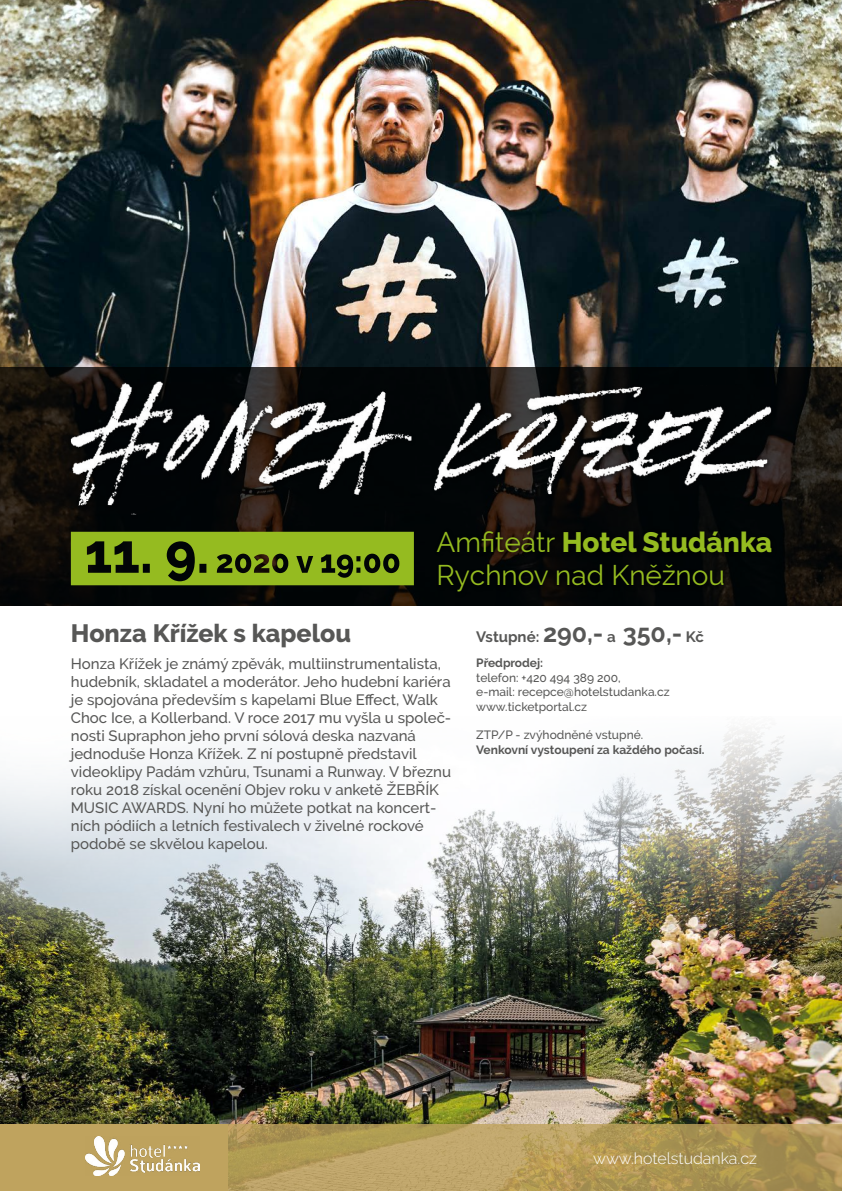
<style>
.page{position:relative;width:842px;height:1191px;background:#fff}
.page>*{position:absolute;margin:0;border:0;box-sizing:border-box;transform-origin:0 0}
.t1{font:28px/33.6px "Raleway";color:#95bb20}
.t2{font:800 25px "Raleway";color:#575756}
.t3{font:300 16px "Raleway";color:#fff}
.t4{font:500 15px/18px "Raleway";color:#575756}
.t5{font:700 15px "Raleway";color:#575756}
.t6{font:500 12px/14.4px "Raleway";color:#575756}
.t7{font:700 12px "Raleway";color:#575756}
.s1{font-weight:800}
.s2{font-size:25px}
</style>
<div class="page">
<img style="left:0;top:728px;width:842px;height:396px">
<svg style="left:228px;top:1124px;width:614px;height:67px;background:#b39b5b"></svg>
<div style="left:0;top:1124px;width:228px;height:67px;background:#bfa35e"></div>
<img style="left:85px;top:1136px;width:115px;height:39px">
<img style="left:0;top:0;width:842px;height:367px">
<svg style="left:0;top:367px;width:842px;height:238px;background:#0f0e0a"></svg>
<div style="left:68px;top:379px;width:708px;height:141px;background:#000;opacity:.75"></div>
<img style="left:71px;top:382px;width:340px;height:123px">
<img style="left:89px;top:497px;width:338px;height:17px">
<img style="left:473px;top:385px;width:283px;height:2px">
<img style="left:434px;top:387px;width:337px;height:107px">
<div style="left:434px;top:527px;width:343px;height:71px;background:#000"></div>
<svg style="left:71px;top:532px;width:343px;height:53px;background:#78981b"></svg>
<h1 class="t1" style="left:436px;top:525px;width:337px">Amfiteátr <span class="s1">Hotel Studánka<br></span>Rychnov nad Kněžnou</h1>
<h2 class="t2" style="left:71px;top:619px;width:282px">Honza Křížek s kapelou</h2>
<p class="t4" style="left:71px;top:654px;width:382px">Honza Křížek je známý zpěvák, multiinstrumentalista, hudebník, skladatel a moderátor. Jeho hudební kariéra je spojována především s kapelami Blue Effect, Walk Choc Ice, a Kollerband. V roce 2017 mu vyšla u společ&shy;nosti Supraphon jeho první sólová deska nazvaná jednoduše Honza Křížek. Z ní postupně představil videoklipy Padám vzhůru, Tsunami a Runway. V březnu roku 2018 získal ocenění Objev roku v anketě ŽEBŘÍK MUSIC AWARDS. Nyní ho můžete potkat na koncert&shy;ních pódiích a letních festivalech v živelné rockové podobě se skvělou kapelou.</p>
<p class="t5" style="left:476px;top:628px;width:229px">Vstupné: <span class="s2">290,-</span> a <span class="s2">350,-</span> Kč</p>
<p class="t7" style="left:476px;top:656px;width:68px">Předprodej:</p>
<p class="t6" style="left:476px;top:670px;width:195px">telefon: +420 494 389 200,<br>e-mail: recepce@hotelstudanka.cz www.ticketportal.cz</p>
<p class="t6" style="left:476px;top:728px;width:168px">ZTP/P - zvýhodněné vstupné.</p>
<p class="t7" style="left:476px;top:743px;width:230px">Venkovní vystoupení za každého počasí.</p>
<p class="t3" style="left:593px;top:1149px;width:165px">www.hotelstudanka.cz</p>
</div>
